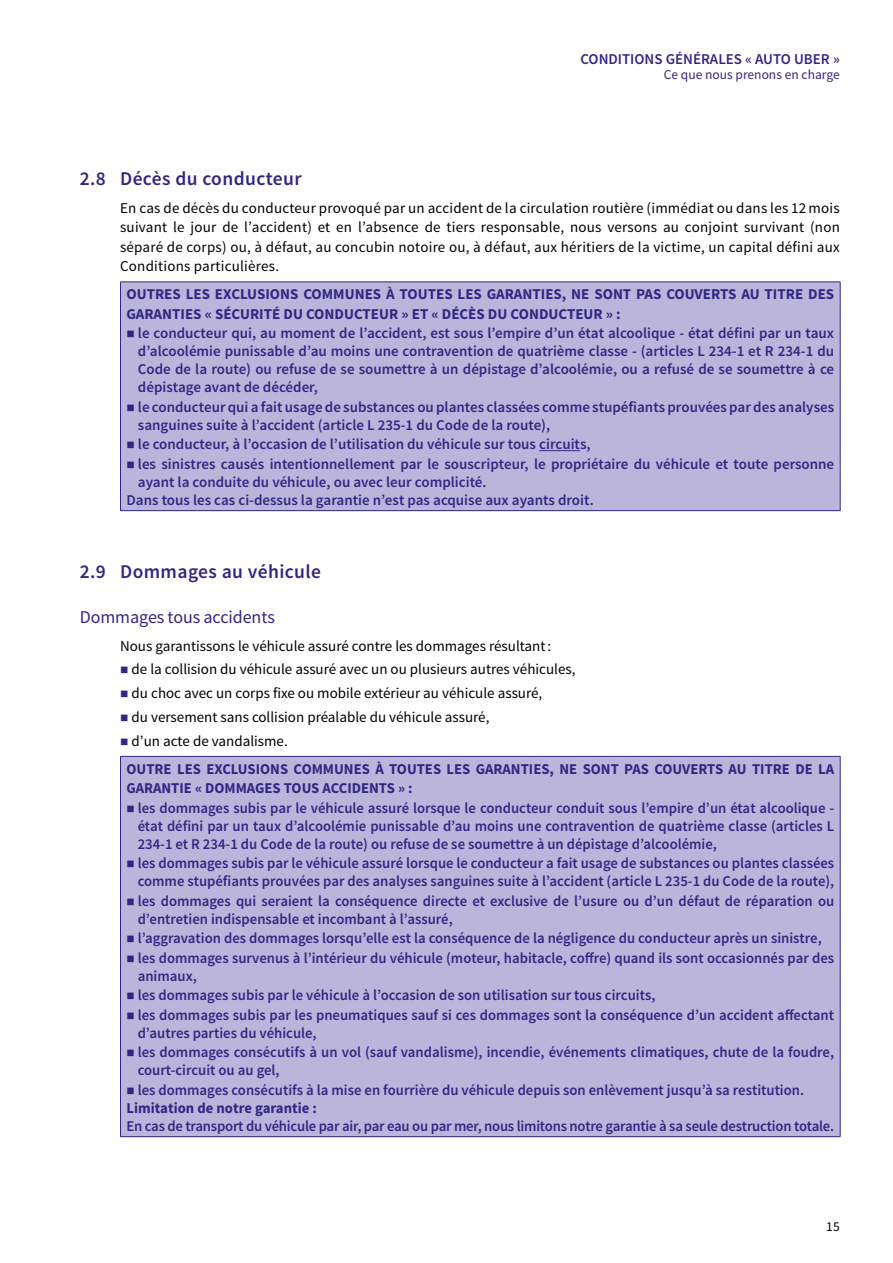
<style>
.page{position:relative;width:893px;height:1263px;background:#fff}
.page>*{position:absolute;margin:0;border:0;box-sizing:border-box;transform-origin:0 0}
.t1{font:600 19.5px "Source Sans Pro";letter-spacing:.02em;color:#312783}
.t2{font:18px "Source Sans Pro";letter-spacing:-.005em;color:#312783}
.t3{font:600 15px/18px "Source Sans Pro";color:#312783}
.t4{font:15px/19.5px "Source Sans Pro";color:#000;text-align:justify}
.t5{font:700 15px/19.5px "Source Sans Pro";color:#312783}
.t6{font:13.5px "Source Sans Pro";color:#312783}
.t7{font:13.5px "Source Sans Pro";color:#000}
.s1{color:#312783}
.s2{font-weight:400;color:#000}
.s3{font-weight:700}
</style>
<div class="page">
<div style="left:120px;top:282px;width:720px;height:229px;background:#bcb5db"></div>
<hr style="left:120px;top:281px;width:721px;height:1px;background:#312783">
<hr style="left:120px;top:282px;width:1px;height:228px;background:#312783">
<hr style="left:840px;top:282px;width:1px;height:228px;background:#312783">
<hr style="left:120px;top:510px;width:721px;height:1px;background:#312783">
<hr style="left:539px;top:450px;width:41px;height:1px;background:#312783">
<div style="left:120px;top:756px;width:720px;height:381px;background:#bcb5db"></div>
<hr style="left:120px;top:756px;width:721px;height:1px;background:#312783">
<hr style="left:120px;top:757px;width:1px;height:379px;background:#312783">
<hr style="left:840px;top:757px;width:1px;height:379px;background:#312783">
<hr style="left:120px;top:1136px;width:721px;height:1px;background:#312783">
<p class="t3" style="left:580px;top:51px;width:261px">CONDITIONS GÉNÉRALES « AUTO UBER »</p>
<p class="t6" style="left:664px;top:67px;width:178px">Ce que nous prenons en charge</p>
<h1 class="t1" style="left:80px;top:166px;width:224px">2.8 Décès du conducteur</h1>
<p class="t4" style="left:120px;top:198px;width:721px">En cas de décès du conducteur provoqué par un accident de la circulation routière (immédiat ou dans les 12 mois suivant le jour de l’accident) et en l’absence de tiers responsable, nous versons au conjoint survivant (non séparé de corps) ou, à défaut, au concubin notoire ou, à défaut, aux héritiers de la victime, un capital défini aux Conditions particulières.</p>
<p class="t5" style="left:126px;top:285px;width:709px">OUTRES LES EXCLUSIONS COMMUNES À TOUTES LES GARANTIES, NE SONT PAS COUVERTS AU TITRE DES<br>GARANTIES « SÉCURITÉ DU CONDUCTEUR » ET « DÉCÈS DU CONDUCTEUR » :</p>
<p class="t3" style="left:138px;top:325px;width:698px;text-align:justify;text-indent:-11px">■ le conducteur qui, au moment de l’accident, est sous l’empire d’un état alcoolique - état défini par un taux d’alcoolémie punissable d’au moins une contravention de quatrième classe - (articles L 234-1 et R 234-1 du Code de la route) ou refuse de se soumettre à un dépistage d’alcoolémie, ou a refusé de se soumettre à ce dépistage avant de décéder,</p>
<p class="t3" style="left:138px;top:398px;width:698px;text-indent:-11px">■ le conducteur qui a fait usage de substances ou plantes classées comme stupéfiants prouvées par des analyses sanguines suite à l’accident (article L 235-1 du Code de la route),</p>
<p class="t3" style="left:126px;top:436px;width:466px">■ le conducteur, à l’occasion de l’utilisation du véhicule sur tous circuits,</p>
<p class="t3" style="left:126px;top:455px;width:709px">■ les sinistres causés intentionnellement par le souscripteur, le propriétaire du véhicule et toute personne</p>
<p class="t3" style="left:138px;top:473px;width:350px">ayant la conduite du véhicule, ou avec leur complicité.</p>
<p class="t3" style="left:126px;top:491px;width:469px">Dans tous les cas ci-dessus la garantie n’est pas acquise aux ayants droit.</p>
<h1 class="t1" style="left:80px;top:559px;width:243px">2.9 Dommages au véhicule</h1>
<p class="t2" style="left:80px;top:605px;width:197px">Dommages tous accidents</p>
<p class="t4" style="left:120px;top:636px;width:433px">Nous garantissons le véhicule assuré contre les dommages résultant:</p>
<p class="t4" style="left:120px;top:660px;width:457px"><span class="s1">■</span> de la collision du véhicule assuré avec un ou plusieurs autres véhicules,</p>
<p class="t4" style="left:120px;top:684px;width:424px"><span class="s1">■</span> du choc avec un corps fixe ou mobile extérieur au véhicule assuré,</p>
<p class="t4" style="left:120px;top:707px;width:371px"><span class="s1">■</span> du versement sans collision préalable du véhicule assuré,</p>
<p class="t5" style="left:126px;top:727px;width:709px;line-height:27.9px;text-indent:-6px">■ <span class="s2">d’un acte de vandalisme.<br></span>OUTRE LES EXCLUSIONS COMMUNES À TOUTES LES GARANTIES, NE SONT PAS COUVERTS AU TITRE DE LA</p>
<p class="t5" style="left:126px;top:779px;width:288px">GARANTIE « DOMMAGES TOUS ACCIDENTS » :</p>
<p class="t3" style="left:138px;top:799px;width:698px;text-align:justify;text-indent:-11px">■ les dommages subis par le véhicule assuré lorsque le conducteur conduit sous l’empire d’un état alcoolique - état défini par un taux d’alcoolémie punissable d’au moins une contravention de quatrième classe (articles L 234-1 et R 234-1 du Code de la route) ou refuse de se soumettre à un dépistage d’alcoolémie,</p>
<p class="t3" style="left:126px;top:854px;width:709px;text-align:right">■ les dommages subis par le véhicule assuré lorsque le conducteur a fait usage de substances ou plantes classées comme stupéfiants prouvées par des analyses sanguines suite à l’accident (article L 235-1 du Code de la route),</p>
<p class="t3" style="left:138px;top:892px;width:698px;text-indent:-11px">■ les dommages qui seraient la conséquence directe et exclusive de l’usure ou d’un défaut de réparation ou d’entretien indispensable et incombant à l’assuré,</p>
<p class="t3" style="left:126px;top:929px;width:697px">■ l’aggravation des dommages lorsqu’elle est la conséquence de la négligence du conducteur après un sinistre,</p>
<p class="t3" style="left:138px;top:949px;width:698px;text-indent:-11px">■ les dommages survenus à l’intérieur du véhicule (moteur, habitacle, coffre) quand ils sont occasionnés par des animaux,</p>
<p class="t3" style="left:126px;top:986px;width:530px">■ les dommages subis par le véhicule à l’occasion de son utilisation sur tous circuits,</p>
<p class="t3" style="left:138px;top:1006px;width:698px;text-indent:-11px">■ les dommages subis par les pneumatiques sauf si ces dommages sont la conséquence d’un accident affectant d’autres parties du véhicule,</p>
<p class="t3" style="left:138px;top:1043px;width:698px;text-indent:-11px">■ les dommages consécutifs à un vol (sauf vandalisme), incendie, événements climatiques, chute de la foudre, court-circuit ou au gel,</p>
<p class="t3" style="left:126px;top:1081px;width:679px">■ les dommages consécutifs à la mise en fourrière du véhicule depuis son enlèvement jusqu’à sa restitution.<br><span class="s3">Limitation de notre garantie :</span></p>
<p class="t3" style="left:126px;top:1117px;width:709px">En cas de transport du véhicule par air, par eau ou par mer, nous limitons notre garantie à sa seule destruction totale.</p>
<p class="t7" style="left:826px;top:1218px;width:15px">15</p>
</div>
